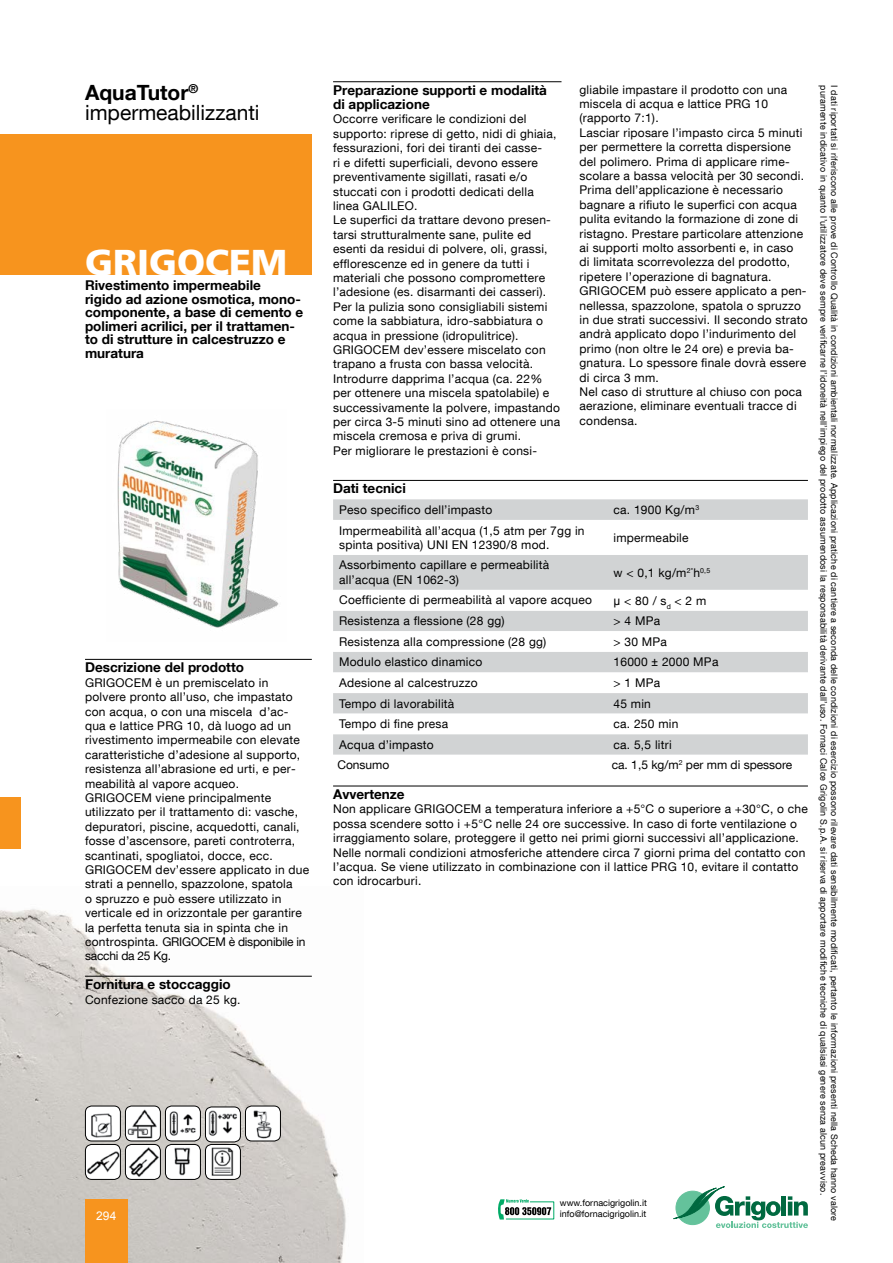
<style>
.page{position:relative;width:893px;height:1263px;background:#fff}
.page>*{position:absolute;margin:0;border:0;box-sizing:border-box;transform-origin:0 0}
.t1{font:900 36px "Frutiger";color:#fff}
.t2{font:21px/19.5px "Helvetica Neue LT Com";color:#000}
.t3{font:700 13.5px/13.5px "Helvetica Neue LT Com";color:#000}
.t4{font:12px/14.4px "Helvetica Neue LT Com";letter-spacing:.02em;color:#000}
.t5{font:12px "Helvetica Neue LT Com";color:#000}
.t6{font:12px "Arial";color:#fff}
.t7{font:9px "Helvetica Neue LT Com";letter-spacing:.02em;color:#000}
.t8{font:9px "Helvetica Neue LT Com";color:#000}
.s1{font-weight:700}
.s2{font-family:"Arial"}
</style>
<div class="page">
<img style="left:0;top:909px;width:346px;height:354px">
<svg style="left:673px;top:1186px;width:135px;height:42px"></svg>
<div style="left:0;top:135px;width:312px;height:140px;background:#f7941e"></div>
<div style="left:85px;top:1199px;width:43px;height:64px;background:#f7941e"></div>
<div style="left:0;top:797px;width:21px;height:51px;background:#f7941e"></div>
<img style="left:117px;top:420px;width:162px;height:208px">
<img style="left:85px;top:1106px;width:35px;height:34px">
<div style="left:85px;top:1106px;width:36px;height:35px;border:1px solid #000;border-radius:6px"></div>
<img style="left:125px;top:1106px;width:35px;height:34px">
<div style="left:125px;top:1106px;width:36px;height:35px;border:1px solid #000;border-radius:6px"></div>
<img style="left:165px;top:1106px;width:35px;height:34px">
<div style="left:165px;top:1106px;width:36px;height:35px;border:1px solid #000;border-radius:6px"></div>
<img style="left:205px;top:1107px;width:35px;height:34px">
<div style="left:205px;top:1106px;width:36px;height:36px;border:1px solid #000;border-radius:6px"></div>
<img style="left:245px;top:1106px;width:35px;height:34px">
<div style="left:245px;top:1106px;width:36px;height:35px;border:1px solid #000;border-radius:6px"></div>
<img style="left:85px;top:1144px;width:35px;height:35px">
<div style="left:85px;top:1144px;width:36px;height:36px;border:1px solid #000;border-radius:6px"></div>
<img style="left:125px;top:1144px;width:35px;height:35px">
<div style="left:125px;top:1144px;width:36px;height:36px;border:1px solid #000;border-radius:6px"></div>
<img style="left:165px;top:1144px;width:35px;height:35px">
<div style="left:165px;top:1144px;width:36px;height:36px;border:1px solid #000;border-radius:6px"></div>
<img style="left:205px;top:1144px;width:35px;height:35px">
<div style="left:205px;top:1144px;width:36px;height:36px;border:1px solid #000;border-radius:6px"></div>
<svg style="left:498px;top:1199px;width:56px;height:20px"></svg>
<hr style="left:333px;top:81px;width:228px;height:1px;background:#000">
<hr style="left:333px;top:480px;width:475px;height:1px;background:#000">
<hr style="left:333px;top:786px;width:475px;height:1px;background:#000">
<div style="left:333px;top:499px;width:475px;height:21px;background:#d1d3d4"></div>
<svg style="left:333px;top:555px;width:475px;height:200px;fill:#d1d3d4"></svg>
<hr style="left:85px;top:659px;width:227px;height:1px;background:#000">
<hr style="left:85px;top:976px;width:227px;height:1px;background:#000">
<h2 class="t2" style="left:85px;top:82px;width:176px"><span class="s1">AquaTutor</span><sup>® </sup>impermeabilizzanti</h2>
<p class="t7" style="left:829px;top:85px;width:1112px;rotate:90deg">puramente indicativo in quanto l’utilizzatore deve sempre verificarne l’idoneità nell’impiego del prodotto assumendosi la responsabilità derivante dall’uso. Fornaci Calce Grigolin S.p.A. si riserva di apportare modifiche tecniche di qualsiasi genere senza alcun preavviso.</p>
<p class="t7" style="left:840px;top:85px;width:1138px;rotate:90deg">I dati riportati si riferiscono alle prove di Controllo Qualità in condizioni ambientali normalizzate. Applicazioni pratiche di cantiere a seconda delle condizioni di esercizio possono rilevare dati sensibilmente modificati, pertanto le informazioni presenti nella Scheda hanno valore</p>
<p class="t3" style="left:333px;top:82px;width:215px;line-height:14.4px">Preparazione supporti e modalità di applicazione</p>
<p class="t4" style="left:333px;top:112px;width:229px">Occorre verificare le condizioni del supporto: riprese di getto, nidi di ghiaia, fessurazioni, fori dei tiranti dei casse-<br>ri e difetti superficiali, devono essere preventivamente sigillati, rasati e/o stuccati con i prodotti dedicati della linea GALILEO.<br>Le superfici da trattare devono presen&shy;tarsi strutturalmente sane, pulite ed esenti da residui di polvere, oli, grassi, efflorescenze ed in genere da tutti i materiali che possono compromettere l’adesione (es. disarmanti dei casseri).<br>Per la pulizia sono consigliabili sistemi come la sabbiatura, idro-sabbiatura o acqua in pressione (idropulitrice).<br>GRIGOCEM dev’essere miscelato con trapano a frusta con bassa velocità.<br>Introdurre dapprima l’acqua (ca. 22% per ottenere una miscela spatolabile) e successivamente la polvere, impastando per circa 3-5 minuti sino ad ottenere una miscela cremosa e priva di grumi.<br>Per migliorare le prestazioni è consi-</p>
<p class="t4" style="left:579px;top:82px;width:230px">gliabile impastare il prodotto con una miscela di acqua e lattice PRG 10 (rapporto 7:1).<br>Lasciar riposare l’impasto circa 5 minuti per permettere la corretta dispersione del polimero. Prima di applicare rime&shy;scolare a bassa velocità per 30 secondi.<br>Prima dell’applicazione è necessario bagnare a rifiuto le superfici con acqua pulita evitando la formazione di zone di ristagno. Prestare particolare attenzione ai supporti molto assorbenti e, in caso<br>di limitata scorrevolezza del prodotto, ripetere l’operazione di bagnatura.<br>GRIGOCEM può essere applicato a pen&shy;nellessa, spazzolone, spatola o spruzzo in due strati successivi. Il secondo strato andrà applicato dopo l’indurimento del primo (non oltre le 24 ore) e previa ba&shy;gnatura. Lo spessore finale dovrà essere di circa 3 mm.<br>Nel caso di strutture al chiuso con poca aerazione, eliminare eventuali tracce di condensa.</p>
<h1 class="t1" style="left:85px;top:241px;width:204px">GRIGOCEM</h1>
<p class="t3" style="left:85px;top:278px;width:220px">Rivestimento impermeabile<br>rigido ad azione osmotica, mono&shy;componente, a base di cemento e polimeri acrilici, per il trattamen&shy;to di strutture in calcestruzzo e muratura</p>
<p class="t3" style="left:333px;top:481px;width:74px">Dati tecnici</p>
<p class="t4" style="left:339px;top:502px;width:155px">Peso specifico dell’impasto</p>
<p class="t4" style="left:613px;top:502px;width:87px">ca. 1900 Kg/m<sup>3</sup></p>
<p class="t4" style="left:339px;top:523px;width:247px">Impermeabilità all’acqua (1,5 atm per 7gg in spinta positiva) UNI EN 12390/8 mod.</p>
<p class="t4" style="left:613px;top:530px;width:77px">impermeabile</p>
<p class="t4" style="left:339px;top:558px;width:212px">Assorbimento capillare e permeabilità all’acqua (EN 1062-3)</p>
<p class="t4" style="left:613px;top:565px;width:98px">w &lt; 0,1 kg/m<sup>2*</sup>h<sup>0,5</sup></p>
<p class="t4" style="left:339px;top:593px;width:254px">Coefficiente di permeabilità al vapore acqueo</p>
<p class="t4" style="left:613px;top:593px;width:94px"><span class="s2">μ</span> &lt; 80 / s<sub>d</sub> &lt; 2 m</p>
<p class="t4" style="left:339px;top:613px;width:167px">Resistenza a flessione (28 gg)</p>
<p class="t4" style="left:613px;top:613px;width:48px">&gt; 4 MPa</p>
<p class="t4" style="left:339px;top:634px;width:209px">Resistenza alla compressione (28 gg)</p>
<p class="t4" style="left:613px;top:634px;width:55px">&gt; 30 MPa</p>
<p class="t4" style="left:339px;top:654px;width:145px">Modulo elastico dinamico</p>
<p class="t4" style="left:613px;top:655px;width:106px">16000 <span class="s2">±</span> 2000 MPa</p>
<p class="t4" style="left:339px;top:675px;width:140px">Adesione al calcestruzzo</p>
<p class="t4" style="left:613px;top:675px;width:48px">&gt; 1 MPa</p>
<p class="t4" style="left:339px;top:696px;width:117px">Tempo di lavorabilità</p>
<p class="t4" style="left:613px;top:696px;width:39px">45 min</p>
<p class="t4" style="left:339px;top:716px;width:111px">Tempo di fine presa</p>
<p class="t4" style="left:613px;top:716px;width:66px">ca. 250 min</p>
<p class="t4" style="left:339px;top:737px;width:96px">Acqua d’impasto</p>
<p class="t4" style="left:613px;top:737px;width:60px">ca. 5,5 litri</p>
<p class="t5" style="left:337px;top:758px;width:54px">Consumo</p>
<p class="t5" style="left:612px;top:758px;width:182px">ca. 1,5 kg/m<sup>2</sup> per mm di spessore</p>
<p class="t3" style="left:333px;top:787px;width:73px">Avvertenze</p>
<p class="t4" style="left:333px;top:802px;width:476px">Non applicare GRIGOCEM a temperatura inferiore a +5°C o superiore a +30°C, o che possa scendere sotto i +5°C nelle 24 ore successive. In caso di forte ventilazione o irraggiamento solare, proteggere il getto nei primi giorni successivi all’applicazione.<br>Nelle normali condizioni atmosferiche attendere circa 7 giorni prima del contatto con l’acqua. Se viene utilizzato in combinazione con il lattice PRG 10, evitare il contatto con idrocarburi.</p>
<p class="t3" style="left:85px;top:660px;width:160px">Descrizione del prodotto</p>
<p class="t4" style="left:85px;top:675px;width:226px">GRIGOCEM è un premiscelato in polvere pronto all’uso, che impastato con acqua, o con una miscela d’ac&shy;qua e lattice PRG 10, dà luogo ad un rivestimento impermeabile con elevate caratteristiche d’adesione al supporto, resistenza all’abrasione ed urti, e per&shy;meabilità al vapore acqueo.<br>GRIGOCEM viene principalmente utilizzato per il trattamento di: vasche, depuratori, piscine, acquedotti, canali, fosse d’ascensore, pareti controterra, scantinati, spogliatoi, docce, ecc.<br>GRIGOCEM dev’essere applicato in due strati a pennello, spazzolone, spatola<br>o spruzzo e può essere utilizzato in verticale ed in orizzontale per garantire la perfetta tenuta sia in spinta che in controspinta. GRIGOCEM è disponibile in sacchi da 25 Kg.</p>
<p class="t3" style="left:85px;top:977px;width:147px">Fornitura e stoccaggio</p>
<p class="t4" style="left:85px;top:992px;width:157px">Confezione sacco da 25 kg.</p>
<p class="t8" style="left:560px;top:1197px;width:88px">www.fornacigrigolin.it</p>
<p class="t6" style="left:96px;top:1208px;width:22px">294</p>
<p class="t8" style="left:560px;top:1208px;width:88px">info@fornacigrigolin.it</p>
</div>
